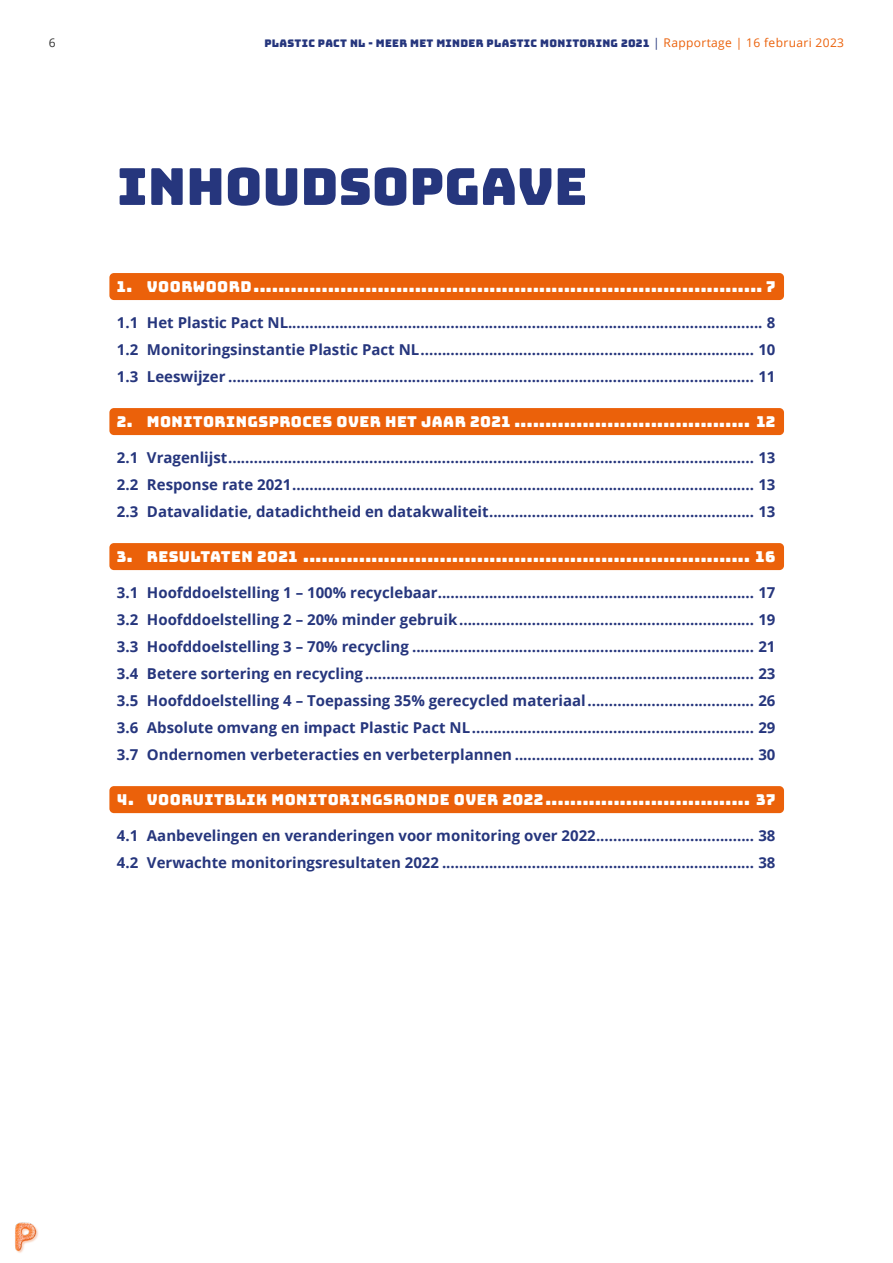
<style>
.page{position:relative;width:893px;height:1263px;background:#fff}
.page>*{position:absolute;margin:0;border:0;box-sizing:border-box;transform-origin:0 0}
.Heading{font:51px "Bungee";color:#26367d}
.t1{font:700 15px "Open Sans";color:#26367d}
.t2{font:15px "Bungee";letter-spacing:.03em;color:#fff}
.t3{font:12px "Open Sans";color:#333}
.t4{font:10.5px "Bungee";letter-spacing:.03em;color:#26367d}
.s1{font-family:"Open Sans";font-size:12px}
.s2{font-family:"Open Sans";font-size:12px;color:#eb610a}
</style>
<div class="page">
<div style="left:109px;top:273px;width:675px;height:27px;background:#eb610a;border-radius:4px"></div>
<div style="left:109px;top:408px;width:675px;height:27px;background:#eb610a;border-radius:4px"></div>
<div style="left:109px;top:543px;width:675px;height:27px;background:#eb610a;border-radius:4px"></div>
<div style="left:109px;top:786px;width:675px;height:27px;background:#eb610a;border-radius:4px"></div>
<img style="left:15px;top:1222px;width:23px;height:31px">
<p class="t3" style="left:49px;top:35px;width:8px">6</p>
<p class="t4" style="left:264px;top:38px;width:581px">PLASTIC PACT NL - MEER MET MINDER PLASTIC MONITORING 2021 <span class="s1">|</span> <span class="s2">Rapportage | 16 februari 2023</span></p>
<h1 class="Heading" style="left:117px;top:157px;width:472px">INHOUDSOPGAVE</h1>
<p class="t2" style="left:117px;top:278px;width:660px">1. VOORWOORD.................................................................................. 7</p>
<p class="t1" style="left:117px;top:312px;width:660px">1.1 Het Plastic Pact NL............................................................................................................... 8</p>
<p class="t1" style="left:117px;top:339px;width:660px">1.2 Monitoringsinstantie Plastic Pact NL.............................................................................. 10</p>
<p class="t1" style="left:117px;top:366px;width:660px">1.3 Leeswijzer ........................................................................................................................... 11</p>
<p class="t2" style="left:117px;top:413px;width:17px">2.</p>
<p class="t2" style="left:147px;top:413px;width:630px">MONITORINGSPROCES OVER HET JAAR 2021 ...................................... 12</p>
<p class="t1" style="left:117px;top:447px;width:660px">2.1 Vragenlijst........................................................................................................................... 13</p>
<p class="t1" style="left:117px;top:474px;width:660px">2.2 Response rate 2021............................................................................................................ 13</p>
<p class="t1" style="left:117px;top:501px;width:660px">2.3 Datavalidatie, datadichtheid en datakwaliteit.............................................................. 13</p>
<p class="t2" style="left:117px;top:548px;width:17px">3.</p>
<p class="t2" style="left:147px;top:548px;width:630px">RESULTATEN 2021 ........................................................................ 16</p>
<p class="t1" style="left:117px;top:582px;width:660px">3.1 Hoofddoelstelling 1 – 100% recyclebaar.......................................................................... 17</p>
<p class="t1" style="left:117px;top:609px;width:660px">3.2 Hoofddoelstelling 2 – 20% minder gebruik..................................................................... 19</p>
<p class="t1" style="left:117px;top:636px;width:660px">3.3 Hoofddoelstelling 3 – 70% recycling ................................................................................ 21</p>
<p class="t1" style="left:117px;top:663px;width:660px">3.4 Betere sortering en recycling........................................................................................... 23</p>
<p class="t1" style="left:117px;top:690px;width:660px">3.5 Hoofddoelstelling 4 – Toepassing 35% gerecycled materiaal....................................... 26</p>
<p class="t1" style="left:117px;top:717px;width:660px">3.6 Absolute omvang en impact Plastic Pact NL.................................................................. 29</p>
<p class="t1" style="left:117px;top:744px;width:660px">3.7 Ondernomen verbeteracties en verbeterplannen ........................................................ 30</p>
<p class="t2" style="left:117px;top:791px;width:18px">4.</p>
<p class="t2" style="left:147px;top:791px;width:630px">VOORUITBLIK MONITORINGSRONDE OVER 2022................................. 37</p>
<p class="t1" style="left:117px;top:825px;width:660px">4.1 Aanbevelingen en veranderingen voor monitoring over 2022..................................... 38</p>
<p class="t1" style="left:117px;top:852px;width:660px">4.2 Verwachte monitoringsresultaten 2022 ......................................................................... 38</p>
</div>
